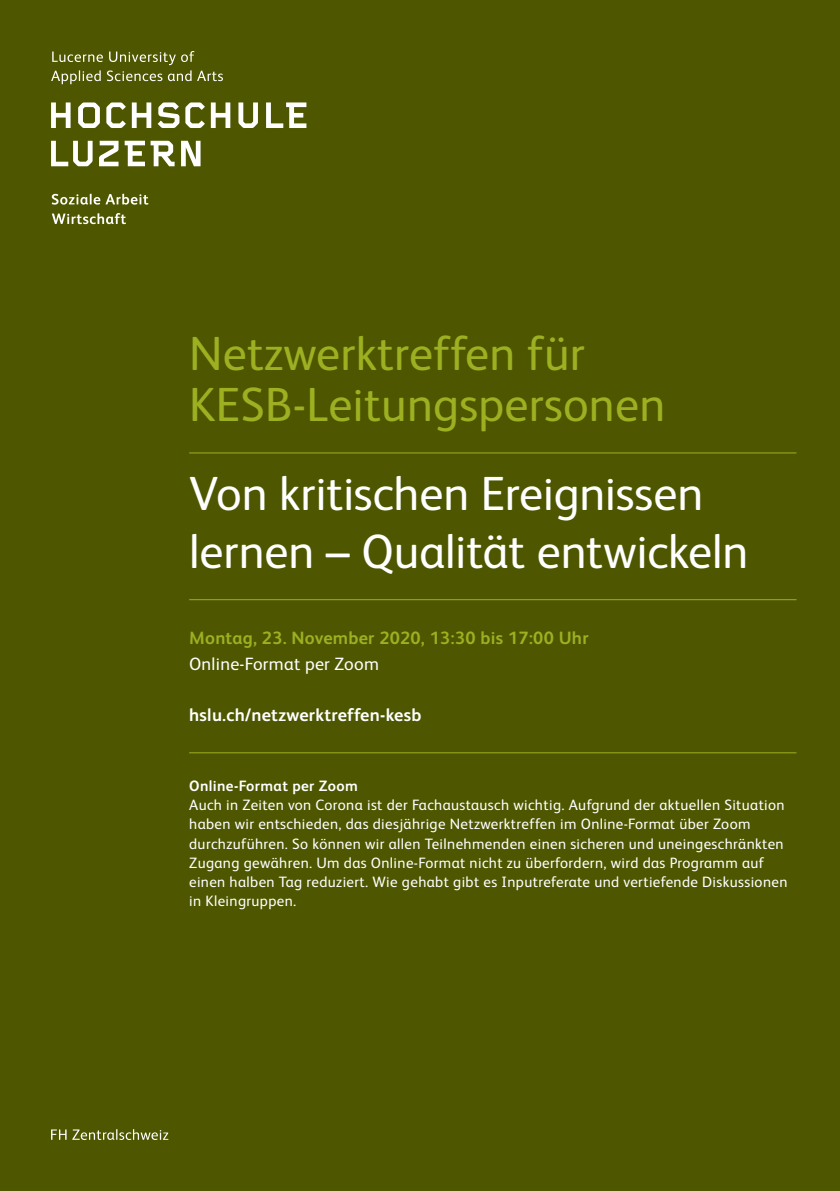
<style>
.page{position:relative;width:840px;height:1191px;background:#fff}
.page>*{position:absolute;margin:0;border:0;box-sizing:border-box;transform-origin:0 0}
.t1{font:48px/57.4px "FS Albert";letter-spacing:-.005em;color:#fff}
.t2{font:48px/51px "FS Albert";letter-spacing:.005em;color:#9db021}
.t3{font:700 17.8px "FS Albert";letter-spacing:.015em;color:#9db021}
.t4{font:700 17.8px "FS Albert";letter-spacing:.015em;color:#fff}
.t5{font:17.8px "FS Albert";letter-spacing:.015em;color:#fff}
.t6{font:15px/19.2px "FS Albert";letter-spacing:.025em;color:#fff}
.t7{font:700 15px "FS Albert";letter-spacing:.025em;color:#fff}
</style>
<div class="page">
<div style="left:0;top:0;width:839px;height:1191px;background:#4e5700"></div>
<svg style="left:51px;top:1129px;width:117px;height:11px"></svg>
<hr style="left:189px;top:452px;width:607px;height:1px;background:#9db021">
<hr style="left:189px;top:599px;width:607px;height:1px;background:#9db021">
<hr style="left:189px;top:752px;width:607px;height:1px;background:#9db021">
<svg style="left:51px;top:51px;width:172px;height:33px"></svg>
<svg style="left:51px;top:141px;width:41px;height:25px"></svg>
<svg style="left:181px;top:141px;width:19px;height:25px"></svg>
<svg style="left:99px;top:141px;width:19px;height:25px"></svg>
<svg style="left:125px;top:141px;width:49px;height:25px"></svg>
<svg style="left:51px;top:102px;width:19px;height:26px"></svg>
<svg style="left:78px;top:102px;width:22px;height:26px"></svg>
<svg style="left:106px;top:102px;width:20px;height:26px"></svg>
<svg style="left:132px;top:102px;width:19px;height:26px"></svg>
<svg style="left:185px;top:102px;width:20px;height:26px"></svg>
<svg style="left:211px;top:102px;width:19px;height:26px"></svg>
<svg style="left:238px;top:102px;width:20px;height:26px"></svg>
<svg style="left:157px;top:102px;width:22px;height:26px"></svg>
<svg style="left:266px;top:102px;width:40px;height:26px"></svg>
<svg style="left:52px;top:194px;width:96px;height:11px"></svg>
<svg style="left:52px;top:213px;width:74px;height:11px"></svg>
<h1 class="t2" style="left:189px;top:326px;width:477px">Netzwerktreffen für<br>KESB-Leitungspersonen</h1>
<h1 class="t1" style="left:189px;top:463px;width:560px">Von kritischen Ereignissen lernen – Qualität entwickeln</h1>
<p class="t3" style="left:189px;top:626px;width:400px">Montag, 23. November 2020, 13:30 bis 17:00 Uhr</p>
<p class="t5" style="left:189px;top:652px;width:191px">Online-Format per Zoom</p>
<p class="t4" style="left:189px;top:703px;width:234px">hslu.ch/netzwerktreffen-kesb</p>
<p class="t7" style="left:189px;top:776px;width:170px">Online-Format per Zoom</p>
<p class="t6" style="left:189px;top:795px;width:599px">Auch in Zeiten von Corona ist der Fachaustausch wichtig. Aufgrund der aktuellen Situation haben wir entschieden, das diesjährige Netzwerktreffen im Online-Format über Zoom durchzuführen. So können wir allen Teilnehmenden einen sicheren und uneingeschränkten Zugang gewähren. Um das Online-Format nicht zu überfordern, wird das Programm auf einen halben Tag reduziert. Wie gehabt gibt es Inputreferate und vertiefende Diskussionen in Kleingruppen.</p>
</div>
